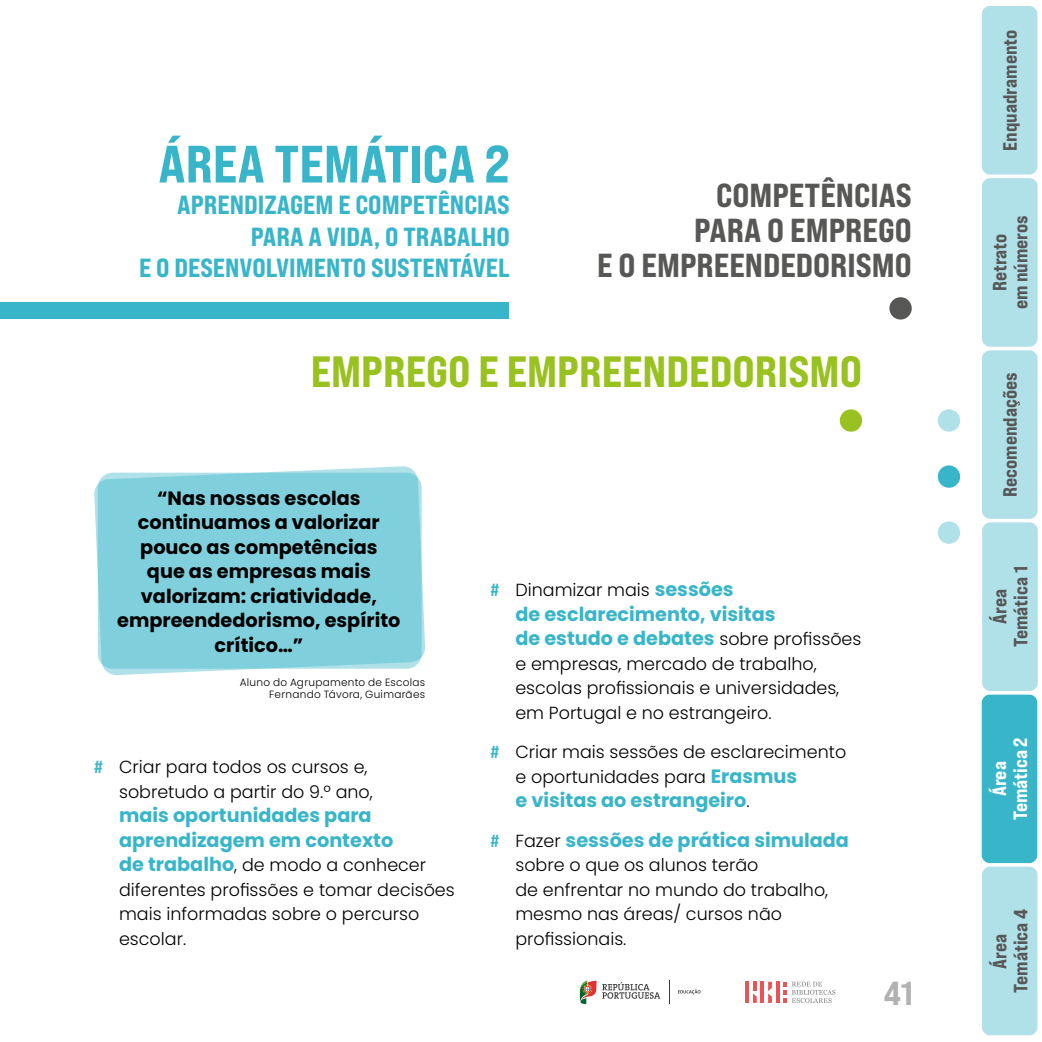
<style>
.page{position:relative;width:1042px;height:1042px;background:#fff}
.page>*{position:absolute;margin:0;border:0;box-sizing:border-box;transform-origin:0 0}
.t1{font:52.5px "Bebas Neue Pro Exp Eb";color:#38b5c9}
.t2{font:43.75px "Bebas Neue Pro Exp Eb";color:#99c221}
.t3{font:33.25px/35px "Bebas Neue Pro Exp Eb";color:#575756;text-align:right}
.t4{font:33.25px "Bebas Neue Pro Exp Eb";color:#b3b2b2}
.t5{font:26.25px/31.5px "Bebas Neue Pro Exp Eb";color:#38b5c9;text-align:right}
.t6{font:700 19.25px/24.5px "Poppins";color:#38b5c9}
.t7{font:700 19.25px/24.5px "Poppins";color:#000;text-align:center}
.t8{font:19.25px/21px "Bebas Neue Pro Exp Eb";color:#575756;text-align:center}
.t9{font:19.25px/21px "Bebas Neue Pro Exp Eb";color:#fff;text-align:center}
.t10{font:300 17.5px/24.5px "Poppins";color:#000}
.t11{font:300 10.5px/12.6px "Poppins";letter-spacing:.025em;color:#000;text-align:right}
.s1{font-family:"Bebas Neue Pro Exp Eb";font-weight:400;color:#38b5c9}
.s2{font-weight:700;font-size:19.25px;color:#38b5c9}
.s3{font-weight:300;font-size:17.5px;color:#000}
.s4{font-family:"Bebas Neue Pro Exp Eb";font-weight:400;font-size:17.5px}
</style>
<div class="page">
<hr style="left:776px;top:982px;width:3px;height:21px;background:#ea5456">
<hr style="left:745px;top:982px;width:4px;height:21px;background:#ea5456">
<hr style="left:760px;top:982px;width:4px;height:21px;background:#ea5456">
<svg style="left:768px;top:982px;width:4px;height:21px"></svg>
<svg style="left:753px;top:982px;width:4px;height:21px"></svg>
<svg style="left:783px;top:982px;width:52px;height:21px"></svg>
<svg style="left:580px;top:980px;width:16px;height:24px"></svg>
<svg style="left:602px;top:982px;width:58px;height:16px"></svg>
<svg style="left:678px;top:989px;width:22px;height:5px"></svg>
<svg style="left:669px;top:980px;width:1px;height:24px"></svg>
<div style="left:840px;top:409px;width:22px;height:23px;background:#99c221;border-radius:50%"></div>
<div style="left:889px;top:297px;width:23px;height:22px;background:#575756;border-radius:50%"></div>
<div style="left:0;top:303px;width:508px;height:16px;background:#38b5c9"></div>
<svg style="left:94px;top:466px;width:331px;height:209px;background:#8ad2de"></svg>
<div style="left:980px;top:4px;width:59px;height:172px;background:#b0e1e9;border-radius:10px"></div>
<div style="left:978px;top:2px;width:63px;height:176px;border:4px solid #fff;border-radius:10px"></div>
<div style="left:980px;top:348px;width:59px;height:172px;background:#b0e1e9;border-radius:10px"></div>
<div style="left:978px;top:347px;width:63px;height:175px;border:4px solid #fff;border-radius:10px"></div>
<div style="left:980px;top:693px;width:59px;height:172px;background:#38b5c9;border-radius:10px"></div>
<div style="left:978px;top:691px;width:63px;height:175px;border:4px solid #fff;border-radius:10px"></div>
<div style="left:980px;top:176px;width:59px;height:172px;background:#b0e1e9;border-radius:10px"></div>
<div style="left:978px;top:175px;width:63px;height:175px;border:4px solid #fff;border-radius:10px"></div>
<div style="left:980px;top:521px;width:59px;height:172px;background:#b0e1e9;border-radius:10px"></div>
<div style="left:978px;top:519px;width:63px;height:175px;border:4px solid #fff;border-radius:10px"></div>
<div style="left:980px;top:865px;width:59px;height:172px;background:#b0e1e9;border-radius:10px"></div>
<div style="left:978px;top:863px;width:63px;height:176px;border:4px solid #fff;border-radius:10px"></div>
<div style="left:938px;top:521px;width:22px;height:23px;background:#b0e1e9;border-radius:50%"></div>
<div style="left:938px;top:465px;width:22px;height:23px;background:#38b5c9;border-radius:50%"></div>
<div style="left:938px;top:409px;width:22px;height:23px;background:#b0e1e9;border-radius:50%"></div>
<h1 class="t1" style="left:158px;top:131px;width:353px">ÁREA TEMÁTICA 2</h1>
<h3 class="t5" style="left:139px;top:189px;width:372px">APRENDIZAGEM E COMPETÊNCIAS<br>PARA A VIDA, O TRABALHO<br>E O DESENVOLVIMENTO SUSTENTÁVEL</h3>
<h3 class="t3" style="left:597px;top:177px;width:316px">COMPETÊNCIAS<br>PARA O EMPREGO<br>E O EMPREENDEDORISMO</h3>
<h2 class="t2" style="left:311px;top:344px;width:553px">EMPREGO E EMPREENDEDORISMO</h2>
<p class="t7" style="left:117px;top:486px;width:285px">“Nas nossas escolas continuamos a valorizar pouco as competências<br>que as empresas mais valorizam: criatividade, empreendedorismo, espírito crítico…”</p>
<p class="t11" style="left:240px;top:676px;width:187px">Aluno do Agrupamento de Escolas<br>Fernando Távora, Guimarães</p>
<p class="t10" style="left:94px;top:755px;width:280px;text-align:right"><span class="s1">#</span> Criar para todos os cursos e, sobretudo a partir do 9.º ano,</p>
<p class="t6" style="left:119px;top:803px;width:276px">mais oportunidades para aprendizagem em contexto</p>
<p class="t10" style="left:119px;top:853px;width:337px"><span class="s2">de trabalho</span>, de modo a conhecer diferentes profissões e tomar decisões mais informadas sobre o percurso escolar.</p>
<p class="t10" style="left:490px;top:578px;width:244px"><span class="s1">#</span> Dinamizar mais <span class="s2">sessões</span></p>
<p class="t6" style="left:515px;top:602px;width:347px">de esclarecimento, visitas<br>de estudo e debates <span class="s3">sobre profissões</span></p>
<p class="t10" style="left:515px;top:651px;width:325px">e empresas, mercado de trabalho, escolas profissionais e universidades, em Portugal e no estrangeiro.</p>
<p class="t10" style="left:515px;top:740px;width:332px;text-indent:-25px"><span class="s1">#</span> Criar mais sessões de esclarecimento e oportunidades para <span class="s2">Erasmus</span></p>
<p class="t6" style="left:490px;top:781px;width:360px;line-height:39.4px;text-indent:25px">e visitas ao estrangeiro<span class="s3">.<br></span><span class="s4">#</span> <span class="s3">Fazer</span> sessões de prática simulada</p>
<p class="t10" style="left:515px;top:853px;width:314px">sobre o que os alunos terão<br>de enfrentar no mundo do trabalho, mesmo nas áreas/ cursos não profissionais.</p>
<h3 class="t4" style="left:884px;top:972px;width:31px">41</h3>
<p class="t8" style="left:999px;top:151px;width:123px;rotate:-90deg">Enquadramento</p>
<p class="t8" style="left:989px;top:309px;width:96px;rotate:-90deg">Retrato<br>em números</p>
<p class="t8" style="left:999px;top:497px;width:126px;rotate:-90deg">Recomendações</p>
<p class="t8" style="left:989px;top:647px;width:82px;rotate:-90deg">Área<br>Temática 1</p>
<p class="t9" style="left:988px;top:820px;width:84px;rotate:-90deg">Área<br>Temática 2</p>
<p class="t8" style="left:989px;top:992px;width:85px;rotate:-90deg">Área<br>Temática 4</p>
</div>
